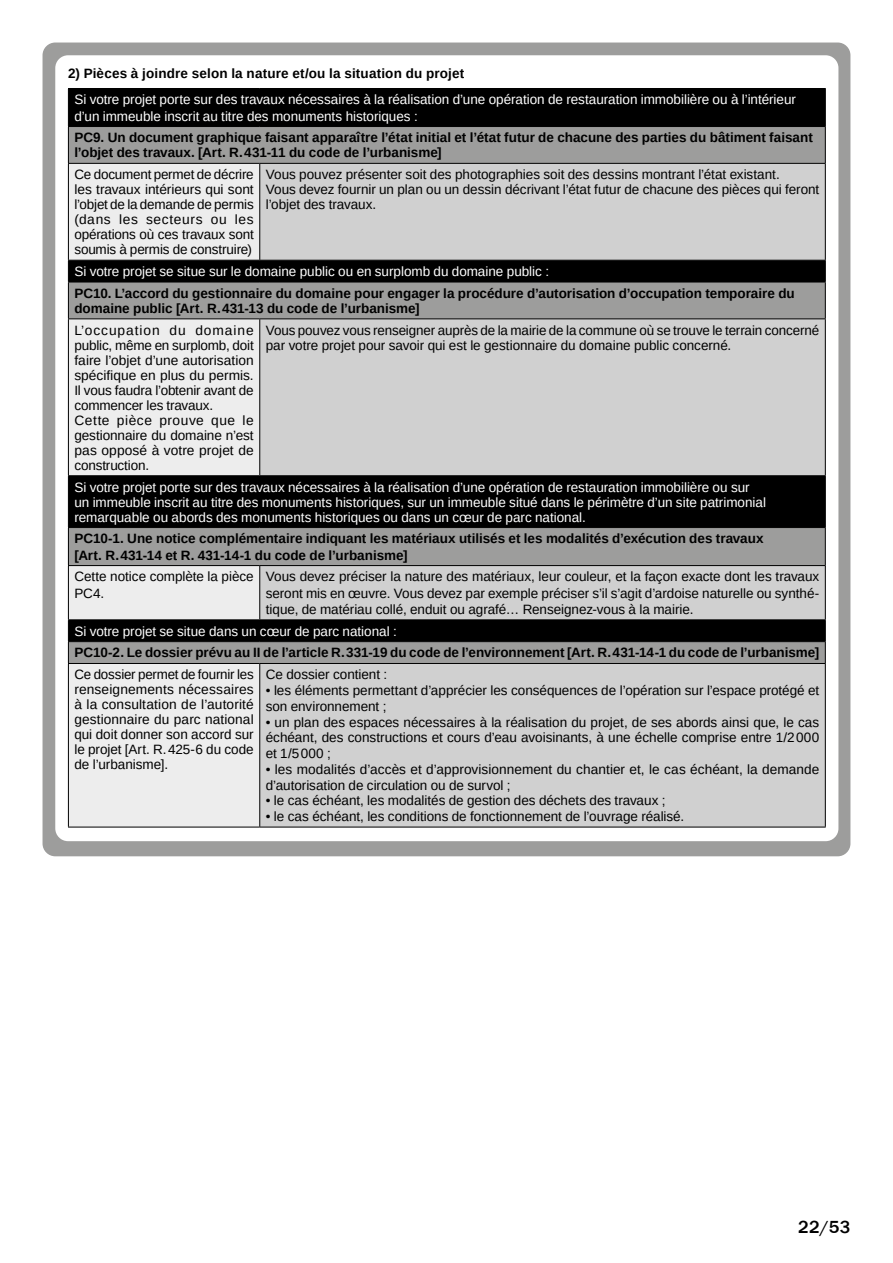
<style>
.page{position:relative;width:893px;height:1263px;background:#fff}
.page>*{position:absolute;margin:0;border:0;box-sizing:border-box;transform-origin:0 0}
.t1{font:500 18px "Franklin Gothic";color:#000}
.texte{font:13.5px/15px "Liberation Sans";letter-spacing:-.005em;color:#000;text-align:justify}
.texte-2{font:13.5px/15px "Liberation Sans";letter-spacing:-.005em;color:#fff}
.titre_2{font:700 13.5px/15px "Liberation Sans";color:#000}
.texte-3{font:700 13.5px/16.2px "Liberation Sans";color:#000}
.t2{font:700 13.5px "Liberation Sans";letter-spacing:.01em;color:#000}
.s1{color:#000}
</style>
<div class="page">
<div style="left:43px;top:43px;width:807px;height:813px;background:#9d9d9c;border-radius:13px"></div>
<div style="left:55px;top:55px;width:783px;height:786px;background:#fff;border-radius:13px"></div>
<div style="left:69px;top:89px;width:756px;height:37px;background:#000"></div>
<div style="left:69px;top:127px;width:756px;height:36px;background:#9d9d9c"></div>
<svg style="left:69px;top:164px;width:191px;height:663px;fill:#ededed"></svg>
<svg style="left:260px;top:164px;width:565px;height:663px;fill:#d0d0d0"></svg>
<div style="left:68px;top:527px;width:757px;height:39px;background:#9d9d9c"></div>
<hr style="left:68px;top:127px;width:1px;height:36px;background:#000">
<hr style="left:825px;top:127px;width:1px;height:36px;background:#000">
<hr style="left:68px;top:163px;width:192px;height:1px;background:#000">
<hr style="left:68px;top:164px;width:1px;height:96px;background:#000">
<hr style="left:260px;top:163px;width:566px;height:1px;background:#000">
<hr style="left:259px;top:164px;width:1px;height:96px;background:#000">
<hr style="left:825px;top:164px;width:1px;height:96px;background:#000">
<hr style="left:68px;top:282px;width:1px;height:36px;background:#000">
<hr style="left:825px;top:282px;width:1px;height:36px;background:#000">
<hr style="left:68px;top:318px;width:192px;height:1px;background:#000">
<hr style="left:68px;top:319px;width:1px;height:156px;background:#000">
<hr style="left:260px;top:318px;width:566px;height:1px;background:#000">
<hr style="left:259px;top:319px;width:1px;height:156px;background:#000">
<hr style="left:825px;top:319px;width:1px;height:156px;background:#000">
<hr style="left:68px;top:476px;width:1px;height:51px;background:#000">
<hr style="left:825px;top:476px;width:1px;height:51px;background:#000">
<hr style="left:68px;top:528px;width:1px;height:37px;background:#000">
<hr style="left:825px;top:528px;width:1px;height:37px;background:#000">
<hr style="left:68px;top:566px;width:1px;height:53px;background:#000">
<hr style="left:259px;top:566px;width:1px;height:53px;background:#000">
<hr style="left:825px;top:566px;width:1px;height:53px;background:#000">
<hr style="left:68px;top:663px;width:192px;height:1px;background:#000">
<hr style="left:68px;top:664px;width:1px;height:163px;background:#000">
<hr style="left:260px;top:663px;width:566px;height:1px;background:#000">
<hr style="left:259px;top:664px;width:1px;height:163px;background:#000">
<hr style="left:825px;top:664px;width:1px;height:163px;background:#000">
<hr style="left:68px;top:88px;width:192px;height:1px;background:#000">
<hr style="left:68px;top:89px;width:1px;height:37px;background:#000">
<hr style="left:260px;top:88px;width:566px;height:1px;background:#000">
<hr style="left:825px;top:89px;width:1px;height:37px;background:#000">
<hr style="left:68px;top:126px;width:192px;height:1px;background:#000">
<hr style="left:260px;top:126px;width:566px;height:1px;background:#000">
<hr style="left:68px;top:475px;width:192px;height:1px;background:#000">
<hr style="left:260px;top:475px;width:566px;height:1px;background:#000">
<hr style="left:68px;top:527px;width:192px;height:1px;background:#000">
<hr style="left:260px;top:527px;width:566px;height:1px;background:#000">
<hr style="left:68px;top:565px;width:192px;height:1px;background:#000">
<hr style="left:260px;top:565px;width:566px;height:1px;background:#000">
<hr style="left:68px;top:619px;width:192px;height:1px;background:#000">
<svg style="left:68px;top:620px;width:1px;height:43px"></svg>
<hr style="left:260px;top:619px;width:566px;height:1px;background:#000">
<svg style="left:825px;top:620px;width:1px;height:43px"></svg>
<hr style="left:68px;top:827px;width:192px;height:1px;background:#000">
<hr style="left:260px;top:827px;width:566px;height:1px;background:#000">
<hr style="left:68px;top:260px;width:192px;height:1px;background:#000">
<svg style="left:68px;top:261px;width:1px;height:21px"></svg>
<hr style="left:260px;top:260px;width:566px;height:1px;background:#000">
<svg style="left:825px;top:261px;width:1px;height:21px"></svg>
<hr style="left:68px;top:282px;width:192px;height:1px;background:#000">
<hr style="left:260px;top:282px;width:566px;height:1px;background:#000">
<hr style="left:68px;top:641px;width:192px;height:1px;background:#000">
<hr style="left:260px;top:641px;width:566px;height:1px;background:#000">
<p class="t2" style="left:68px;top:64px;width:398px">2) Pièces à joindre selon la nature et/ou la situation du projet</p>
<p class="texte-2" style="left:74px;top:92px;width:723px;line-height:16.2px">Si votre projet porte sur des travaux nécessaires à la réalisation d’une opération de restauration immobilière ou à l’intérieur d’un immeuble inscrit au titre des monuments historiques :</p>
<p class="titre_2" style="left:74px;top:130px;width:740px">PC9. Un document graphique faisant apparaître l’état initial et l’état futur de chacune des parties du bâtiment faisant l’objet des travaux. [Art. R.431-11 du code de l’urbanisme]</p>
<p class="texte" style="left:74px;top:167px;width:181px">Ce document permet de décrire les travaux intérieurs qui sont l’objet de la demande de permis (dans les secteurs ou les opérations où ces travaux sont soumis à permis de construire)</p>
<p class="texte" style="left:266px;top:167px;width:516px">Vous pouvez présenter soit des photographies soit des dessins montrant l’état existant.</p>
<p class="texte" style="left:266px;top:182px;width:555px">Vous devez fournir un plan ou un dessin décrivant l’état futur de chacune des pièces qui feront l’objet des travaux.</p>
<p class="texte-2" style="left:74px;top:264px;width:476px">Si votre projet se situe sur le domaine public ou en surplomb du domaine public :</p>
<p class="titre_2" style="left:74px;top:286px;width:722px">PC10. L’accord du gestionnaire du domaine pour engager la procédure d’autorisation d’occupation temporaire du domaine public [Art. R.431-13 du code de l’urbanisme]</p>
<p class="texte" style="left:74px;top:323px;width:181px">L’occupation du domaine public, même en surplomb, doit faire l’objet d’une autorisation spécifique en plus du permis.<br>Il vous faudra l’obtenir avant de commencer les travaux.</p>
<p class="texte" style="left:74px;top:413px;width:181px">Cette pièce prouve que le gestionnaire du domaine n’est pas opposé à votre projet de construction.</p>
<p class="texte" style="left:266px;top:322px;width:555px;line-height:15.8px">Vous pouvez vous renseigner auprès de la mairie de la commune où se trouve le terrain concerné par votre projet pour savoir qui est le gestionnaire du domaine public concerné.</p>
<p class="texte-2" style="left:74px;top:479px;width:693px">Si votre projet porte sur des travaux nécessaires à la réalisation d’une opération de restauration immobilière ou sur un immeuble inscrit au titre des monuments historiques, sur un immeuble situé dans le périmètre d’un site patrimonial remarquable ou abords des monuments historiques ou dans un cœur de parc national.<span class="s1">:</span></p>
<p class="texte-3" style="left:74px;top:531px;width:691px">PC10-1. Une notice complémentaire indiquant les matériaux utilisés et les modalités d’exécution des travaux [Art. R.431-14 et R. 431-14-1 du code de l’urbanisme]</p>
<p class="texte" style="left:74px;top:569px;width:181px;line-height:16.2px">Cette notice complète la pièce<br>PC4.</p>
<p class="texte" style="left:266px;top:569px;width:555px;line-height:16.2px">Vous devez préciser la nature des matériaux, leur couleur, et la façon exacte dont les travaux seront mis en œuvre. Vous devez par exemple préciser s’il s’agit d’ardoise naturelle ou synthé&shy;tique, de matériau collé, enduit ou agrafé… Renseignez-vous à la mairie.</p>
<p class="texte-2" style="left:74px;top:624px;width:324px">Si votre projet se situe dans un cœur de parc national :</p>
<p class="titre_2" style="left:74px;top:645px;width:746px">PC10-2. Le dossier prévu au II de l’article R.331-19 du code de l’environnement [Art. R.431-14-1 du code de l’urbanisme]</p>
<p class="texte" style="left:74px;top:667px;width:181px">Ce dossier permet de fournir les renseignements nécessaires à la consultation de l’autorité gestionnaire du parc national qui doit donner son accord sur le projet [Art. R.425-6 du code de l’urbanisme].</p>
<p class="texte" style="left:266px;top:667px;width:123px">Ce dossier contient :</p>
<p class="texte" style="left:266px;top:683px;width:555px;line-height:15.8px">• les éléments permettant d’apprécier les conséquences de l’opération sur l’espace protégé et son environnement ;</p>
<p class="texte" style="left:266px;top:714px;width:555px;line-height:15.8px">• un plan des espaces nécessaires à la réalisation du projet, de ses abords ainsi que, le cas échéant, des constructions et cours d’eau avoisinants, à une échelle comprise entre 1/2000 et 1/5000 ;</p>
<p class="texte" style="left:266px;top:761px;width:555px;line-height:15.8px">• les modalités d’accès et d’approvisionnement du chantier et, le cas échéant, la demande d’autorisation de circulation ou de survol ;</p>
<p class="texte" style="left:266px;top:793px;width:401px">• le cas échéant, les modalités de gestion des déchets des travaux ;</p>
<p class="texte" style="left:266px;top:809px;width:420px">• le cas échéant, les conditions de fonctionnement de l’ouvrage réalisé.</p>
<h1 class="t1" style="left:798px;top:1216px;width:54px">22/53</h1>
</div>
